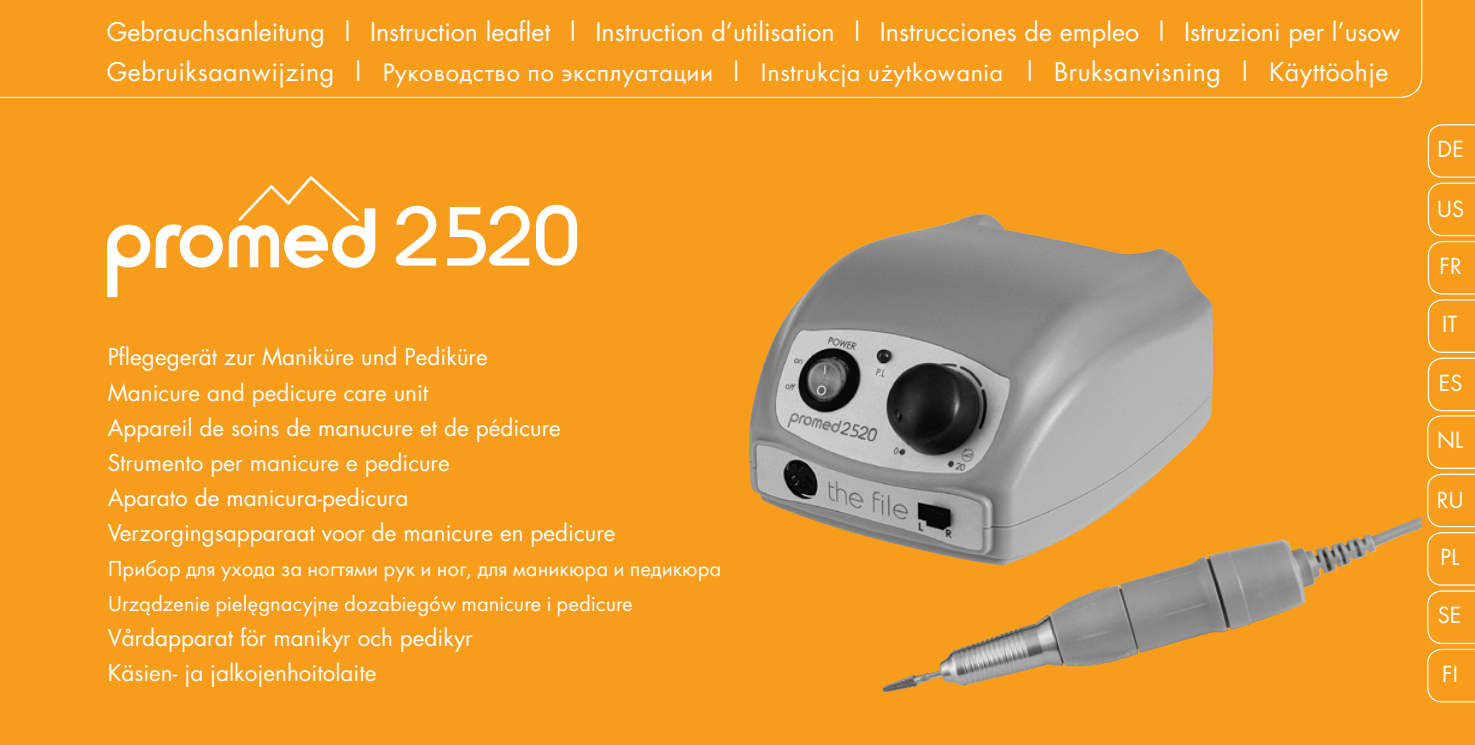
<style>
.page{position:relative;width:1475px;height:745px;background:#fff}
.page>*{position:absolute;margin:0;border:0;box-sizing:border-box;transform-origin:0 0}
.t1{font:25px "Futura";color:#fff}
.t2{font:25px "Futura";letter-spacing:.02em;color:#fff}
.Fließtext{font:22.5px "Futura";color:#fff}
.Fließtext-2{font:22.5px/35px "Futura Book E";color:#fff}
.Fließtext-3{font:22.5px "Futura Book C";color:#fff}
.t3{font:21.5px "Futura";letter-spacing:.01em;color:#fff}
.s1{font-family:"Futura Book C";font-size:26.5px}
.s2{font-family:"Futura Book E";font-size:26.25px}
.s3{font-family:"Futura"}
</style>
<div class="page">
<div style="left:0;top:0;width:1474px;height:744px;background:#f89c1c"></div>
<svg style="left:0;top:79px;width:1421px;height:19px"></svg>
<svg style="left:1427px;top:124px;width:47px;height:578px"></svg>
<img style="left:965px;top:524px;width:438px;height:123px">
<img style="left:748px;top:214px;width:465px;height:351px">
<svg style="left:107px;top:176px;width:268px;height:122px"></svg>
<svg style="left:536px;top:205px;width:41px;height:60px"></svg>
<svg style="left:396px;top:205px;width:40px;height:60px"></svg>
<svg style="left:447px;top:205px;width:82px;height:60px"></svg>
<p class="t1" style="left:107px;top:15px;width:1294px">Gebrauchsanleitung | Instruction leaflet | Instruction d’utilisation | Instrucciones de empleo | Istruzioni per l’usow</p>
<p class="t2" style="left:107px;top:54px;width:1282px">Gebruiksaanwijzing | <span class="s1">Руководство по эксплуатации</span> | <span class="s2">Instrukcja użytkowania</span> | Bruksanvisning | Käyttöohje</p>
<p class="Fließtext" style="left:108px;top:341px;width:381px">Pflegegerät zur Maniküre und Pediküre</p>
<p class="Fließtext" style="left:108px;top:376px;width:322px">Manicure and pedicure care unit</p>
<p class="Fließtext" style="left:108px;top:411px;width:454px">Appareil de soins de manucure et de pédicure</p>
<p class="Fließtext" style="left:108px;top:446px;width:343px">Strumento per manicure e pedicure</p>
<p class="Fließtext" style="left:108px;top:481px;width:302px">Aparato de manicura-pedicura</p>
<p class="Fließtext" style="left:108px;top:516px;width:509px">Verzorgingsapparaat voor de manicure en pedicure</p>
<p class="Fließtext-3" style="left:108px;top:555px;width:615px">Прибор для ухода за ногтями рук и ног, для маникюра и педикюра</p>
<p class="Fließtext-2" style="left:108px;top:585px;width:527px">Urządzenie pielęgnacyjne dozabiegów manicure i pedicure<br><span class="s3">Vårdapparat för manikyr och pedikyr</span></p>
<p class="Fließtext" style="left:108px;top:656px;width:270px">Käsien- ja jalkojenhoitolaite</p>
<p class="t3" style="left:1437px;top:134px;width:28px">DE</p>
<p class="t3" style="left:1436px;top:194px;width:29px">US</p>
<p class="t3" style="left:1439px;top:251px;width:24px">FR</p>
<p class="t3" style="left:1441px;top:309px;width:17px">IT</p>
<p class="t3" style="left:1438px;top:367px;width:25px">ES</p>
<p class="t3" style="left:1436px;top:425px;width:28px">NL</p>
<p class="t3" style="left:1436px;top:485px;width:28px">RU</p>
<p class="t3" style="left:1440px;top:542px;width:21px">PL</p>
<p class="t3" style="left:1437px;top:600px;width:25px">SE</p>
<p class="t3" style="left:1441px;top:658px;width:17px">FI</p>
</div>
